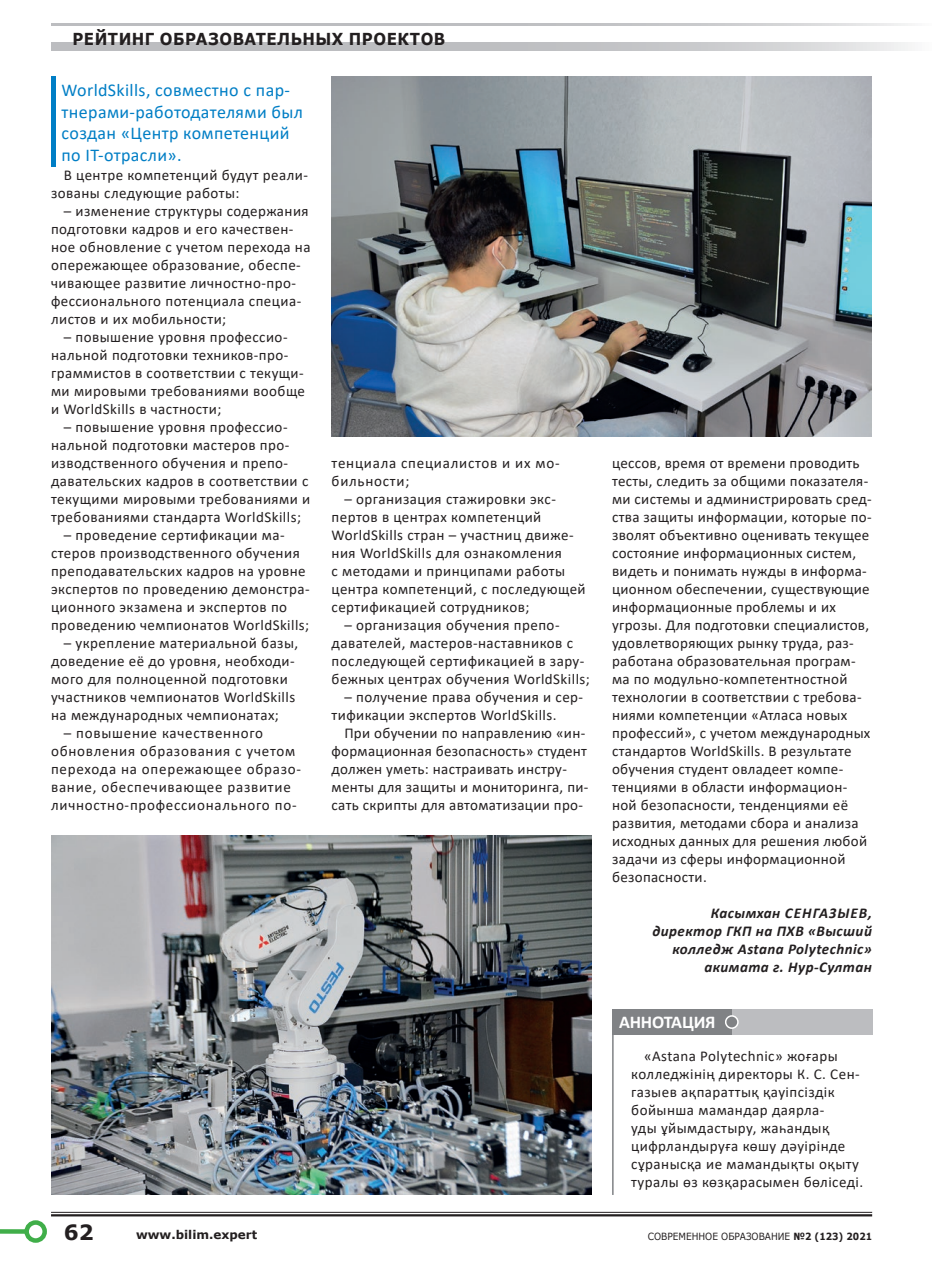
<style>
.page{position:relative;width:936px;height:1263px;background:#fff}
.page>*{position:absolute;margin:0;border:0;box-sizing:border-box;transform-origin:0 0}
.t1{font:700 21px "Verdana";color:#231f20}
.t2{font:18px/21.6px "Calibri";letter-spacing:.02em;color:#007ec5}
.t3{font:700 18px "Calibri";letter-spacing:-.01em;color:#fff}
.t4{font:700 16.5px "Verdana";letter-spacing:.03em;color:#231f20;scale:.91 1}
.t5{font:15px/18px "Calibri";letter-spacing:.03em;color:#231f20}
.t6{font:15px/18px "Calibri";letter-spacing:.05em;color:#231f20}
.t7{font:italic 700 15px/18px "Calibri";letter-spacing:.03em;color:#231f20;text-align:right}
.t8{font:700 12px "Verdana";color:#231f20}
.t9{font:9.9px "Verdana";color:#231f20;scale:.91 1}
.s1{font-weight:700}
</style>
<div class="page">
<hr style="left:612px;top:1033px;width:1px;height:162px;background:#808285">
<div style="left:612px;top:1009px;width:120px;height:26px;background:#808285"></div>
<div style="left:731px;top:1009px;width:141px;height:26px;background:#bcbdc0"></div>
<div style="left:725px;top:1016px;width:12px;height:12px;background:#808285;border-radius:50%"></div>
<div style="left:725px;top:1015px;width:13px;height:14px;border:2px solid #fff;border-radius:50%"></div>
<img style="left:331px;top:77px;width:540px;height:360px">
<img style="left:51px;top:835px;width:540px;height:360px">
<div style="left:51px;top:77px;width:5px;height:90px;background:#007ec5"></div>
<hr style="left:51px;top:1212px;width:821px;height:1px;background:#231f20">
<hr style="left:51px;top:1214px;width:821px;height:2px;background:#231f20">
<svg style="left:51px;top:43px;width:857px;height:8px;background:#c5c5c8"></svg>
<div style="left:0;top:1229px;width:27px;height:5px;background:#40ae49"></div>
<div style="left:24px;top:1220px;width:23px;height:23px;border:4px solid #40ae49;border-radius:50%"></div>
<hr style="left:51px;top:23px;width:880px;height:3px;background:#bcbdc0">
<p class="t4" style="left:73px;top:27px;width:411px">РЕЙТИНГ ОБРАЗОВАТЕЛЬНЫХ ПРОЕКТОВ</p>
<p class="t2" style="left:62px;top:79px;width:243px">WorldSkills, совместно с пар&shy;тнерами-работодателями был создан «Центр компетенций по IT-отрасли».</p>
<p class="t5" style="left:51px;top:166px;width:258px;text-indent:13px">В центре компетенций будут реали&shy;зованы следующие работы:</p>
<p class="t5" style="left:51px;top:202px;width:261px;text-indent:13px">– изменение структуры содержания подготовки кадров и его качествен&shy;ное обновление с учетом перехода на опережающее образование, обеспе&shy;чивающее развитие личностно-про&shy;фессионального потенциала специа&shy;листов и их мобильности;</p>
<p class="t5" style="left:51px;top:328px;width:255px;text-indent:13px">– повышение уровня профессио&shy;нальной подготовки техников-про&shy;граммистов в соответствии с текущи&shy;ми мировыми требованиями вообще и WorldSkills в частности;</p>
<p class="t5" style="left:51px;top:418px;width:261px;text-indent:13px">– повышение уровня профессио&shy;нальной подготовки мастеров про&shy;изводственного обучения и препо&shy;давательских кадров в соответствии с текущими мировыми требованиями и требованиями стандарта WorldSkills;</p>
<p class="t5" style="left:51px;top:526px;width:260px;text-indent:13px">– проведение сертификации ма&shy;стеров производственного обучения преподавательских кадров на уровне экспертов по проведению демонстра&shy;ционного экзамена и экспертов по проведению чемпионатов WorldSkills;</p>
<p class="t5" style="left:51px;top:634px;width:249px;text-indent:13px">– укрепление материальной базы, доведение её до уровня, необходи&shy;мого для полноценной подготовки участников чемпионатов WorldSkills на международных чемпионатах;</p>
<p class="t6" style="left:51px;top:724px;width:251px;text-indent:13px">– повышение качественного обновления образования с учетом перехода на опережающее образо&shy;вание, обеспечивающее развитие личностно-профессионального по-</p>
<p class="t6" style="left:331px;top:454px;width:229px">тенциала специалистов и их мо&shy;бильности;</p>
<p class="t5" style="left:331px;top:490px;width:256px;text-indent:13px">– организация стажировки экс&shy;пертов в центрах компетенций<br>WorldSkills стран – участниц движе&shy;ния WorldSkills для ознакомления<br>с методами и принципами работы центра компетенций, с последующей сертификацией сотрудников;</p>
<p class="t5" style="left:331px;top:616px;width:260px;text-indent:13px">– организация обучения препо&shy;давателей, мастеров-наставников с последующей сертификацией в зару&shy;бежных центрах обучения WorldSkills;</p>
<p class="t5" style="left:331px;top:688px;width:253px;text-indent:13px">– получение права обучения и сер&shy;тификации экспертов WorldSkills.</p>
<p class="t5" style="left:331px;top:724px;width:258px;text-indent:13px">При обучении по направлению «ин&shy;формационная безопасность» студент должен уметь: настраивать инстру&shy;менты для защиты и мониторинга, пи&shy;сать скрипты для автоматизации про-</p>
<p class="t5" style="left:612px;top:454px;width:261px">цессов, время от времени проводить тесты, следить за общими показателя&shy;ми системы и администрировать сред&shy;ства защиты информации, которые по&shy;зволят объективно оценивать текущее состояние информационных систем, видеть и понимать нужды в информа&shy;ционном обеспечении, существующие информационные проблемы и их угрозы. Для подготовки специалистов, удовлетворяющих рынку труда, раз&shy;работана образовательная програм&shy;ма по модульно-компетентностной технологии в соответствии с требова&shy;ниями компетенции «Атласа новых профессий», с учетом международных стандартов WorldSkills. В результате обучения студент овладеет компе&shy;тенциями в области информацион&shy;ной безопасности, тенденциями её развития, методами сбора и анализа исходных данных для решения любой задачи из сферы информационной безопасности.</p>
<p class="t7" style="left:652px;top:904px;width:221px">Касымхан СЕНГАЗЫЕВ, директор ГКП на ПХВ «Высший колледж Astana Polytechnic» акимата г. Нур-Султан</p>
<p class="t3" style="left:619px;top:1009px;width:98px">АННОТАЦИЯ</p>
<p class="t5" style="left:631px;top:1047px;width:233px;text-indent:13px">«Astana Polytechnic» жоғары колледжінің директоры К. С. Сен&shy;газыев ақпараттық қауіпсіздік бойынша мамандар даярла-<br>уды ұйымдастыру, жаһандық цифрландыруға көшу дәуірінде сұранысқа ие мамандықты оқыту туралы өз көзқарасымен бөліседі.</p>
<h1 class="t1" style="left:64px;top:1217px;width:31px">62</h1>
<p class="t8" style="left:136px;top:1226px;width:123px">www.bilim.expert</p>
<p class="t9" style="left:647px;top:1229px;width:248px">СОВРЕМЕННОЕ ОБРАЗОВАНИЕ <span class="s1">№2 (123) 2021</span></p>
</div>
